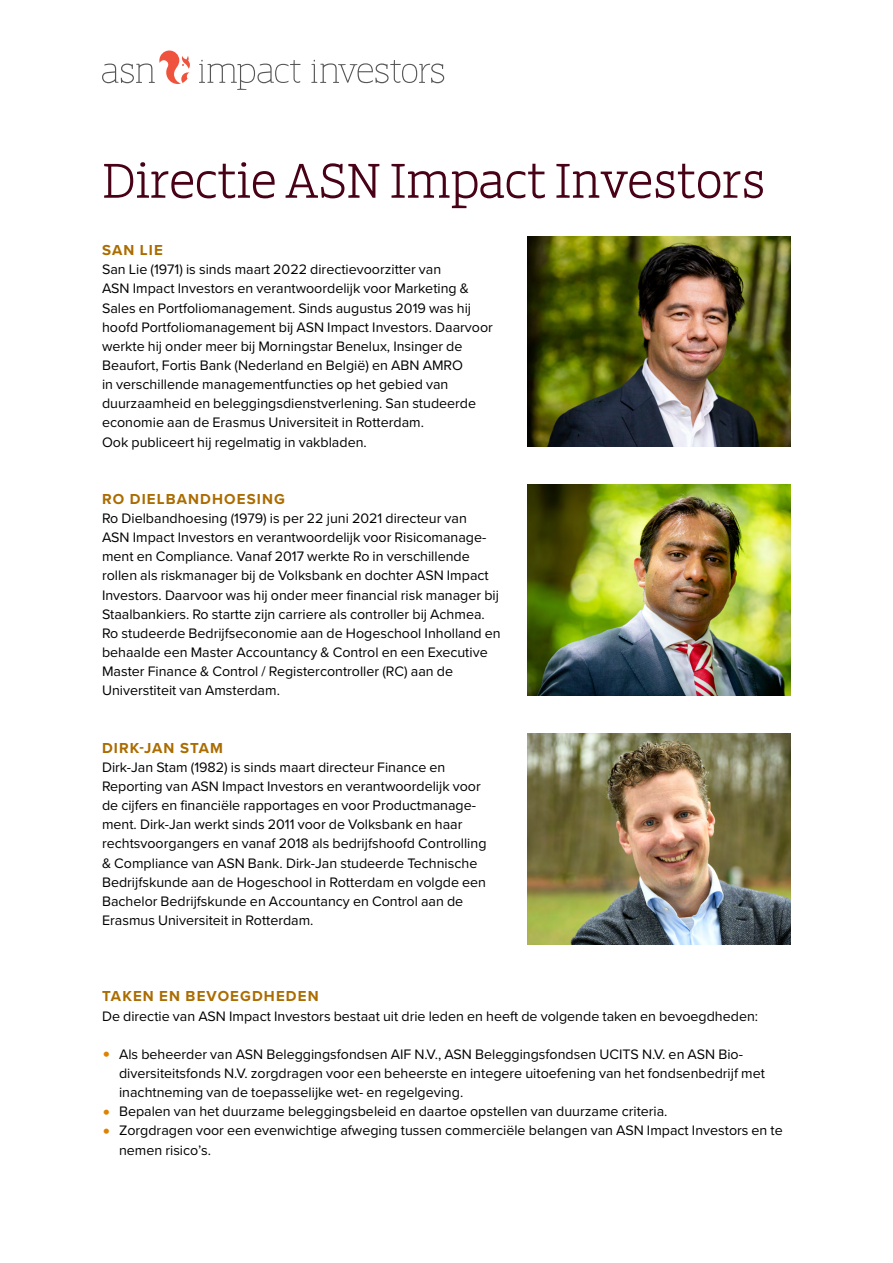
<style>
.page{position:relative;width:893px;height:1263px;background:#fff}
.page>*{position:absolute;margin:0;border:0;box-sizing:border-box;transform-origin:0 0}
._00_Kop{font:600 51px "ASN Bank Slab";color:#480116}
._03_Tussenkop{font:700 15px "Proxima Nova";letter-spacing:.075em;color:#ab6c00}
._01_brood{font:14.25px/19.2px "Proxima Nova";color:#000}
._08_opsomming_brood{font:14.25px/19.2px "Proxima Nova";color:#000}
.s1{font-size:24px;color:#dd8300}
</style>
<div class="page">
<svg style="left:311px;top:60px;width:133px;height:23px"></svg>
<svg style="left:102px;top:51px;width:88px;height:33px"></svg>
<svg style="left:199px;top:60px;width:101px;height:30px"></svg>
<img style="left:527px;top:236px;width:264px;height:210px">
<img style="left:527px;top:485px;width:264px;height:210px">
<img style="left:527px;top:733px;width:264px;height:211px">
<p class="_00_Kop" style="left:102px;top:143px;width:665px">Directie ASN Impact Investors</p>
<p class="_03_Tussenkop" style="left:102px;top:239px;width:62px">SAN LIE</p>
<p class="_01_brood" style="left:102px;top:259px;width:392px">San Lie (1971) is sinds maart 2022 directievoorzitter van<br>ASN Impact Investors en verantwoordelijk voor Marketing &amp; Sales en Portfoliomanagement. Sinds augustus 2019 was hij hoofd Portfoliomanagement bij ASN Impact Investors. Daarvoor werkte hij onder meer bij Morningstar Benelux, Insinger de Beaufort, Fortis Bank (Nederland en België) en ABN AMRO<br>in verschillende managementfuncties op het gebied van duurzaamheid en beleggingsdienstverlening. San studeerde economie aan de Erasmus Universiteit in Rotterdam.</p>
<p class="_01_brood" style="left:102px;top:431px;width:266px">Ook publiceert hij regelmatig in vakbladen.</p>
<p class="_03_Tussenkop" style="left:102px;top:488px;width:184px">RO DIELBANDHOESING</p>
<p class="_01_brood" style="left:102px;top:508px;width:398px">Ro Dielbandhoesing (1979) is per 22 juni 2021 directeur van<br>ASN Impact Investors en verantwoordelijk voor Risicomanage&shy;ment en Compliance. Vanaf 2017 werkte Ro in verschillende rollen als riskmanager bij de Volksbank en dochter ASN Impact Investors. Daarvoor was hij onder meer financial risk manager bij Staalbankiers. Ro startte zijn carriere als controller bij Achmea.</p>
<p class="_01_brood" style="left:102px;top:623px;width:400px">Ro studeerde Bedrijfseconomie aan de Hogeschool Inholland en behaalde een Master Accountancy &amp; Control en een Executive Master Finance &amp; Control / Registercontroller (RC) aan de Universtiteit van Amsterdam.</p>
<p class="_03_Tussenkop" style="left:102px;top:736px;width:123px">DIRK-JAN STAM</p>
<p class="_01_brood" style="left:102px;top:757px;width:386px">Dirk-Jan Stam (1982) is sinds maart directeur Finance en Reporting van ASN Impact Investors en verantwoordelijk voor de cijfers en financiële rapportages en voor Productmanage&shy;ment. Dirk-Jan werkt sinds 2011 voor de Volksbank en haar rechtsvoorgangers en vanaf 2018 als bedrijfshoofd Controlling &amp; Compliance van ASN Bank. Dirk-Jan studeerde Technische Bedrijfskunde aan de Hogeschool in Rotterdam en volgde een Bachelor Bedrijfskunde en Accountancy en Control aan de Erasmus Universiteit in Rotterdam.</p>
<p class="_03_Tussenkop" style="left:102px;top:985px;width:218px">TAKEN EN BEVOEGDHEDEN</p>
<p class="_01_brood" style="left:102px;top:1006px;width:658px">De directie van ASN Impact Investors bestaat uit drie leden en heeft de volgende taken en bevoegdheden:</p>
<p class="_08_opsomming_brood" style="left:119px;top:1044px;width:647px;text-indent:-17px"><span class="s1">•</span> Als beheerder van ASN Beleggingsfondsen AIF N.V., ASN Beleggingsfondsen UCITS N.V. en ASN Bio&shy;diversiteitsfonds N.V. zorgdragen voor een beheerste en integere uitoefening van het fondsenbedrijf met inachtneming van de toepasselijke wet- en regelgeving.</p>
<p class="_08_opsomming_brood" style="left:102px;top:1101px;width:567px"><span class="s1">•</span> Bepalen van het duurzame beleggingsbeleid en daartoe opstellen van duurzame criteria.</p>
<p class="_08_opsomming_brood" style="left:119px;top:1120px;width:665px;text-indent:-17px"><span class="s1">•</span> Zorgdragen voor een evenwichtige afweging tussen commerciële belangen van ASN Impact Investors en te nemen risico’s.</p>
</div>
